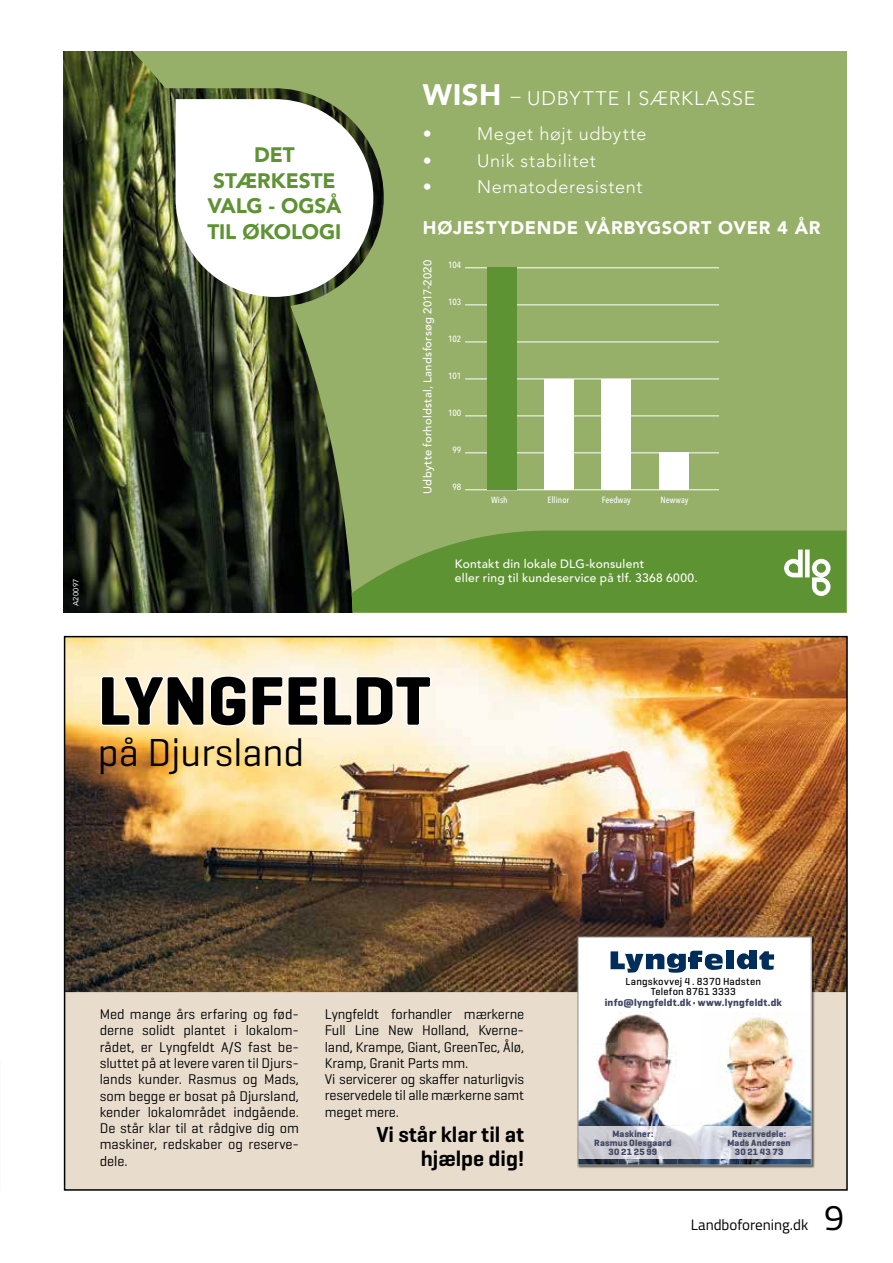
<style>
.page{position:relative;width:893px;height:1263px;background:#fff}
.page>*{position:absolute;margin:0;border:0;box-sizing:border-box;transform-origin:0 0}
.t1{font:700 69.75px "Geogrotesque";color:#000}
.t2{font:39.75px "Geogrotesque";color:#000}
.t3{font:36px "Titillium";color:#000}
.t4{font:600 22.2px/23.4px "Geogrotesque";color:#000;text-align:right}
.t5{font:900 20.85px/25.7px "Avenir LT Std";letter-spacing:-.005em;color:#5e9333;text-align:center}
.t6{font:300 19.65px "Avenir LT Std";letter-spacing:.045em;color:#fff}
.t7{font:300 18px "Avenir LT Std";letter-spacing:.035em;color:#fff}
.t8{font:900 18px "Avenir LT Std";letter-spacing:.035em;color:#fff}
.t9{font:15px "Titillium";color:#000}
.t10{font:14.25px/16.2px "Geogrotesque";letter-spacing:-.01em;color:#000;text-align:justify}
.t11{font:500 12px/14.4px "Avenir LT Std";letter-spacing:.02em;color:#fff}
.t12{font:500 11.25px "Avenir LT Std";letter-spacing:.02em;color:#fff}
.t13{font:500 10.35px/10.4px "Geogrotesque";letter-spacing:.03em;color:#000;text-align:center}
.t14{font:700 10.35px "Geogrotesque";letter-spacing:.015em;color:#414864}
.t15{font:700 9.3px/9.3px "Geogrotesque";letter-spacing:.02em;color:#414864;text-align:center}
.t16{font:500 9px "Avenir Next Condensed";color:#fff}
.t17{font:7.5px "Avenir LT Std";letter-spacing:.03em;color:#fff}
.s1{font-weight:900;font-size:29.4px}
</style>
<div class="page">
<img style="left:64px;top:51px;width:39px;height:561px">
<svg style="left:103px;top:51px;width:743px;height:561px;fill:#96af69"></svg>
<hr style="left:465px;top:342px;width:254px;height:1px;background:#fff">
<hr style="left:465px;top:379px;width:254px;height:1px;background:#fff">
<hr style="left:465px;top:305px;width:254px;height:1px;background:#fff">
<hr style="left:465px;top:268px;width:254px;height:1px;background:#fff">
<hr style="left:465px;top:416px;width:254px;height:1px;background:#fff">
<hr style="left:465px;top:453px;width:254px;height:1px;background:#fff">
<hr style="left:465px;top:489px;width:254px;height:1px;background:#fff">
<div style="left:487px;top:268px;width:29px;height:222px;background:#5e9333"></div>
<div style="left:544px;top:379px;width:30px;height:111px;background:#fff"></div>
<div style="left:601px;top:379px;width:30px;height:111px;background:#fff"></div>
<div style="left:659px;top:453px;width:30px;height:37px;background:#fff"></div>
<svg style="left:349px;top:531px;width:497px;height:81px"></svg>
<img style="left:165px;top:88px;width:219px;height:219px">
<svg style="left:176px;top:99px;width:197px;height:198px"></svg>
<div style="left:65px;top:637px;width:782px;height:553px;background:#e8dccc"></div>
<img style="left:67px;top:639px;width:778px;height:353px">
<svg style="left:100px;top:674px;width:332px;height:54px"></svg>
<img style="left:577px;top:936px;width:238px;height:232px">
<div style="left:578px;top:937px;width:233px;height:228px;background:#fff"></div>
<img style="left:678px;top:1012px;width:131px;height:151px">
<img style="left:605px;top:1012px;width:95px;height:31px">
<img style="left:580px;top:1043px;width:98px;height:120px">
<img style="left:580px;top:1126px;width:120px;height:32px">
<div style="left:578px;top:937px;width:233px;height:228px;border:1px solid #9d9d9c"></div>
<div style="left:727px;top:950px;width:7px;height:19px;background:#002d59"></div>
<div style="left:749px;top:950px;width:7px;height:19px;background:#002d59"></div>
<svg style="left:737px;top:953px;width:12px;height:16px"></svg>
<svg style="left:611px;top:951px;width:112px;height:22px"></svg>
<svg style="left:759px;top:951px;width:15px;height:19px"></svg>
<p class="t17" style="left:71px;top:606px;width:29px;rotate:-90deg">A20097</p>
<h3 class="t5" style="left:207px;top:142px;width:135px">DET<br>STÆRKESTE<br>VALG - OGSÅ<br>TIL ØKOLOGI</h3>
<h3 class="t6" style="left:423px;top:86px;width:334px"><span class="s1">WISH</span> – UDBYTTE I SÆRKLASSE</h3>
<p class="t7" style="left:423px;top:123px;width:11px">•</p>
<p class="t7" style="left:477px;top:123px;width:171px">Meget højt udbytte</p>
<p class="t7" style="left:423px;top:150px;width:11px">•</p>
<p class="t7" style="left:477px;top:150px;width:120px">Unik stabilitet</p>
<p class="t7" style="left:423px;top:176px;width:11px">•</p>
<p class="t7" style="left:477px;top:176px;width:167px">Nematoderesistent</p>
<p class="t8" style="left:423px;top:217px;width:399px">HØJESTYDENDE VÅRBYGSORT OVER 4 ÅR</p>
<p class="t12" style="left:421px;top:494px;width:235px;rotate:-90deg">Udbytte forholdstal, Landsforsøg 2017-2020</p>
<p class="t16" style="left:448px;top:259px;width:15px">104</p>
<p class="t16" style="left:448px;top:296px;width:15px">103</p>
<p class="t16" style="left:448px;top:333px;width:15px">102</p>
<p class="t16" style="left:448px;top:370px;width:15px">101</p>
<p class="t16" style="left:448px;top:407px;width:15px">100</p>
<p class="t16" style="left:452px;top:444px;width:10px">99</p>
<p class="t16" style="left:452px;top:481px;width:10px">98</p>
<p class="t16" style="left:491px;top:495px;width:18px">Wish</p>
<p class="t16" style="left:548px;top:495px;width:23px">Ellinor</p>
<p class="t16" style="left:602px;top:495px;width:31px">Feedway</p>
<p class="t16" style="left:661px;top:495px;width:29px">Newway</p>
<p class="t11" style="left:455px;top:557px;width:244px">Kontakt din lokale DLG-konsulent<br>eller ring til kundeservice på tlf. 3368 6000.</p>
<h1 class="t1" style="left:98px;top:657px;width:334px">LYNGFELDT</h1>
<h2 class="t2" style="left:98px;top:727px;width:208px">på Djursland</h2>
<p class="t10" style="left:100px;top:1006px;width:201px">Med mange års erfaring og fød&shy;derne solidt plantet i lokalom&shy;rådet, er Lyngfeldt A/S fast be&shy;sluttet på at levere varen til Djurs&shy;lands kunder. Rasmus og Mads, som begge er bosat på Djursland, kender lokalområdet indgående.<br>De står klar til at rådgive dig om maskiner, redskaber og reserve&shy;dele.</p>
<p class="t10" style="left:325px;top:1006px;width:201px;text-align:left">Lyngfeldt forhandler mærkerne<br>Full Line New Holland, Kverne&shy;land, Krampe, Giant, GreenTec, Ålø,<br>Kramp, Granit Parts mm.<br>Vi servicerer og skaffer naturligvis reservedele til alle mærkerne samt meget mere.</p>
<h3 class="t4" style="left:376px;top:1122px;width:149px">Vi står klar til at hjælpe dig!</h3>
<p class="t13" style="left:625px;top:976px;width:137px">Langskovvej 4 . 8370 Hadsten<br>Telefon 8761 3333</p>
<p class="t14" style="left:605px;top:996px;width:179px">info@lyngfeldt.dk • www.lyngfeldt.dk</p>
<p class="t15" style="left:594px;top:1129px;width:79px">Maskiner:<br>Rasmus Olesgaard<br>30 21 25 99</p>
<p class="t15" style="left:727px;top:1129px;width:65px">Reservedele:<br>Mads Andersen<br>30 21 43 73</p>
<p class="t9" style="left:691px;top:1213px;width:119px">Landboforening.dk</p>
<h3 class="t3" style="left:824px;top:1191px;width:22px">9</h3>
</div>
